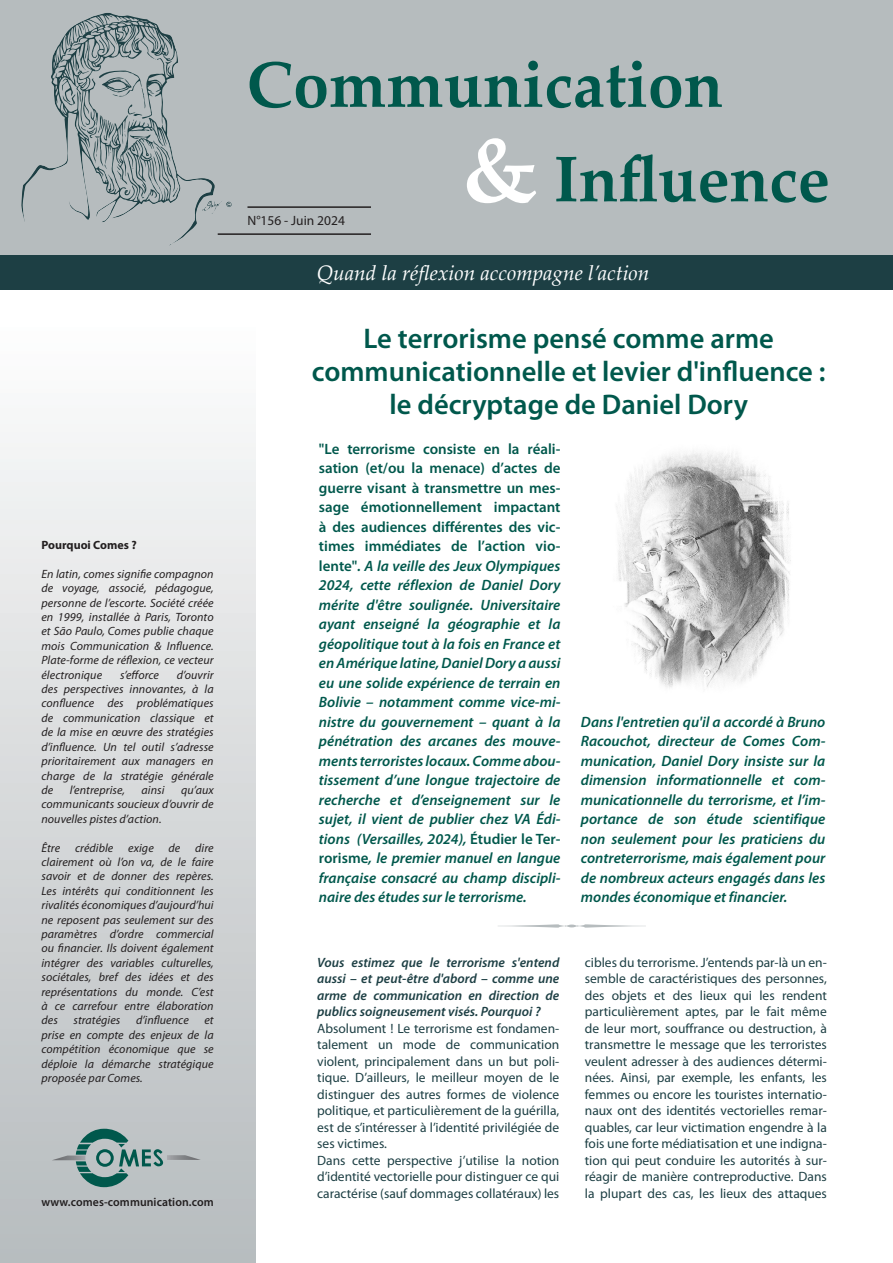
<style>
.page{position:relative;width:893px;height:1263px;background:#fff}
.page>*{position:absolute;margin:0;border:0;box-sizing:border-box;transform-origin:0 0}
.t1{font:700 64.5px/94.5px "Palatino Linotype";color:#00584c}
.Titre_article_P1_copie{font:600 28.5px "Myriad Pro";color:#00584c}
.t2{font:italic 21px "Palatino Linotype";color:#fff}
.Style__-chapô_p_1{font:italic 600 15px/19.5px "Myriad Pro";color:#00584c;text-align:justify}
.Style_de_paragraphe_1-textes_centraux-qu{font:13.5px/16.5px "Myriad Pro";color:#1d3f44;text-align:justify}
.Style_de_paragraphe_1-textes_centraux-qu-2{font:italic 600 13.5px/16.5px "Myriad Pro";color:#1d3f44;text-align:justify}
.Traits{font:13.5px "Myriad Pro";color:#231f20}
.t3{font:italic 12px/14.4px "Myriad Pro";letter-spacing:.005em;color:#231f20;text-align:justify}
.t4{font:600 12px "Myriad Pro";letter-spacing:.005em;color:#231f20}
.t5{font:700 12px "Myriad Pro";color:#231f20}
.s1{font-size:90px;color:#fff}
.s2{font-style:normal}
</style>
<div class="page">
<div style="left:0;top:0;width:893px;height:255px;background:#b6bcbe"></div>
<div style="left:0;top:255px;width:893px;height:34px;background:#1d3f44"></div>
<svg style="left:21px;top:13px;width:192px;height:233px"></svg>
<div style="left:0;top:293px;width:255px;height:970px;background:linear-gradient(to bottom,#fff,#b5babd)"></div>
<svg style="left:52px;top:1129px;width:149px;height:58px"></svg>
<hr style="left:247px;top:206px;width:124px;height:2px;background:#231f20">
<hr style="left:218px;top:233px;width:153px;height:2px;background:#231f20">
<svg style="left:498px;top:924px;width:148px;height:4px"></svg>
<img style="left:616px;top:451px;width:175px;height:237px">
<p class="t5" style="left:41px;top:537px;width:97px">Pourquoi Comes ?</p>
<p class="t3" style="left:41px;top:566px;width:174px">En latin, comes signifie compagnon de voyage, associé, pédagogue, personne de l’escorte. Société créée en 1999, installée à Paris, Toronto et São Paulo, Comes publie chaque mois Communication &amp; Influence.<br>Plate-forme de réflexion, ce vecteur électronique</p>
<p class="t3" style="left:120px;top:667px;width:41px">s’efforce</p>
<p class="t3" style="left:41px;top:667px;width:174px;text-indent:135px">d’ouvrir des perspectives innovantes, à la confluence des problématiques de communication classique et de la mise en œuvre des stratégies d’influence. Un tel outil s’adresse prioritairement aux managers en charge de la stratégie générale de</p>
<p class="t3" style="left:70px;top:782px;width:57px">l’entreprise,</p>
<p class="t3" style="left:142px;top:782px;width:24px">ainsi</p>
<p class="t3" style="left:41px;top:782px;width:174px;text-indent:140px">qu’aux communicants soucieux d’ouvrir de nouvelles pistes d’action.</p>
<p class="t3" style="left:41px;top:840px;width:174px">Être crédible exige de dire clairement où l’on va, de le faire savoir et de donner des repères.<br>Les intérêts qui conditionnent les rivalités économiques d’aujourd’hui ne reposent pas seulement sur des paramètres d’ordre commercial ou financier. Ils doivent également intégrer des variables culturelles, sociétales, bref des idées et des représentations du monde. C’est à ce carrefour entre élaboration des</p>
<p class="t3" style="left:73px;top:1013px;width:48px">stratégies</p>
<p class="t3" style="left:136px;top:1013px;width:54px">d’influence</p>
<p class="t3" style="left:41px;top:1013px;width:174px;text-indent:163px">et prise en compte des enjeux de la compétition économique que se déploie la démarche stratégique proposée par Comes.</p>
<p class="t4" style="left:41px;top:1194px;width:174px">www.comes-communication.com</p>
<h1 class="t1" style="left:463px;top:35px;width:369px;text-indent:-216px">Communication<br><span class="s1">&amp;</span> Influence</h1>
<p class="Traits" style="left:247px;top:212px;width:99px">N°156 - Juin 2024</p>
<h3 class="t2" style="left:317px;top:258px;width:334px">Quand la réflexion accompagne l’action</h3>
<p class="Titre_article_P1_copie" style="left:364px;top:320px;width:412px">Le terrorisme pensé comme arme</p>
<p class="Titre_article_P1_copie" style="left:312px;top:353px;width:515px">communicationnelle et levier d'influence :</p>
<p class="Titre_article_P1_copie" style="left:390px;top:386px;width:360px">le décryptage de Daniel Dory</p>
<p class="Style__-chapô_p_1" style="left:319px;top:439px;width:243px"><span class="s2">"Le terrorisme consiste en la réali&shy;sation (et/ou la menace) d’actes de guerre visant à transmettre un mes&shy;sage émotionnellement impactant à des audiences différentes des vic&shy;times immédiates de l’action vio&shy;lente"</span>. A la veille des Jeux Olympiques 2024, cette réflexion de Daniel Dory mérite d'être soulignée. Universitaire ayant enseigné la géographie et la géopolitique tout à la fois en France et en Amérique latine, Daniel Dory a aussi eu une solide expérience de terrain en Bolivie – notamment comme vice-mi&shy;nistre du gouvernement – quant à la pénétration des arcanes des mouve&shy;ments terroristes locaux. Comme abou&shy;tissement d’une longue trajectoire de recherche et d’enseignement sur le sujet, il vient de publier chez VA Édi&shy;tions (Versailles, 2024), <span class="s2">Étudier le Ter&shy;rorisme</span>, le premier manuel en langue française consacré au champ discipli&shy;naire des études sur le terrorisme.</p>
<p class="Style__-chapô_p_1" style="left:581px;top:711px;width:246px">Dans l'entretien qu'il a accordé à Bruno Racouchot, directeur de Comes Com&shy;munication, Daniel Dory insiste sur la dimension informationnelle et com&shy;municationnelle du terrorisme, et l’im&shy;portance de son étude scientifique non seulement pour les praticiens du contreterrorisme, mais également pour de nombreux acteurs engagés dans les mondes économique et financier.</p>
<p class="Style_de_paragraphe_1-textes_centraux-qu-2" style="left:317px;top:953px;width:244px">Vous estimez que le terrorisme s'entend aussi – et peut-être d'abord – comme une arme de communication en direction de publics soigneusement visés. Pourquoi ?</p>
<p class="Style_de_paragraphe_1-textes_centraux-qu" style="left:317px;top:1020px;width:244px">Absolument ! Le terrorisme est fondamen&shy;talement un mode de communication violent, principalement dans un but poli&shy;tique. D’ailleurs, le meilleur moyen de le distinguer des autres formes de violence politique, et particulièrement de la guérilla, est de s’intéresser à l’identité privilégiée de ses victimes.</p>
<p class="Style_de_paragraphe_1-textes_centraux-qu" style="left:317px;top:1152px;width:244px">Dans cette perspective j’utilise la notion d’identité vectorielle pour distinguer ce qui caractérise (sauf dommages collatéraux) les</p>
<p class="Style_de_paragraphe_1-textes_centraux-qu" style="left:585px;top:953px;width:244px">cibles du terrorisme. J’entends par-là un en&shy;semble de caractéristiques des personnes, des objets et des lieux qui les rendent particulièrement aptes, par le fait même de leur mort, souffrance ou destruction, à transmettre le message que les terroristes veulent adresser à des audiences détermi&shy;nées. Ainsi, par exemple, les enfants, les femmes ou encore les touristes internatio&shy;naux ont des identités vectorielles remar&shy;quables, car leur victimation engendre à la fois une forte médiatisation et une indigna&shy;tion qui peut conduire les autorités à sur&shy;réagir de manière contreproductive. Dans la plupart des cas, les lieux des attaques</p>
</div>
